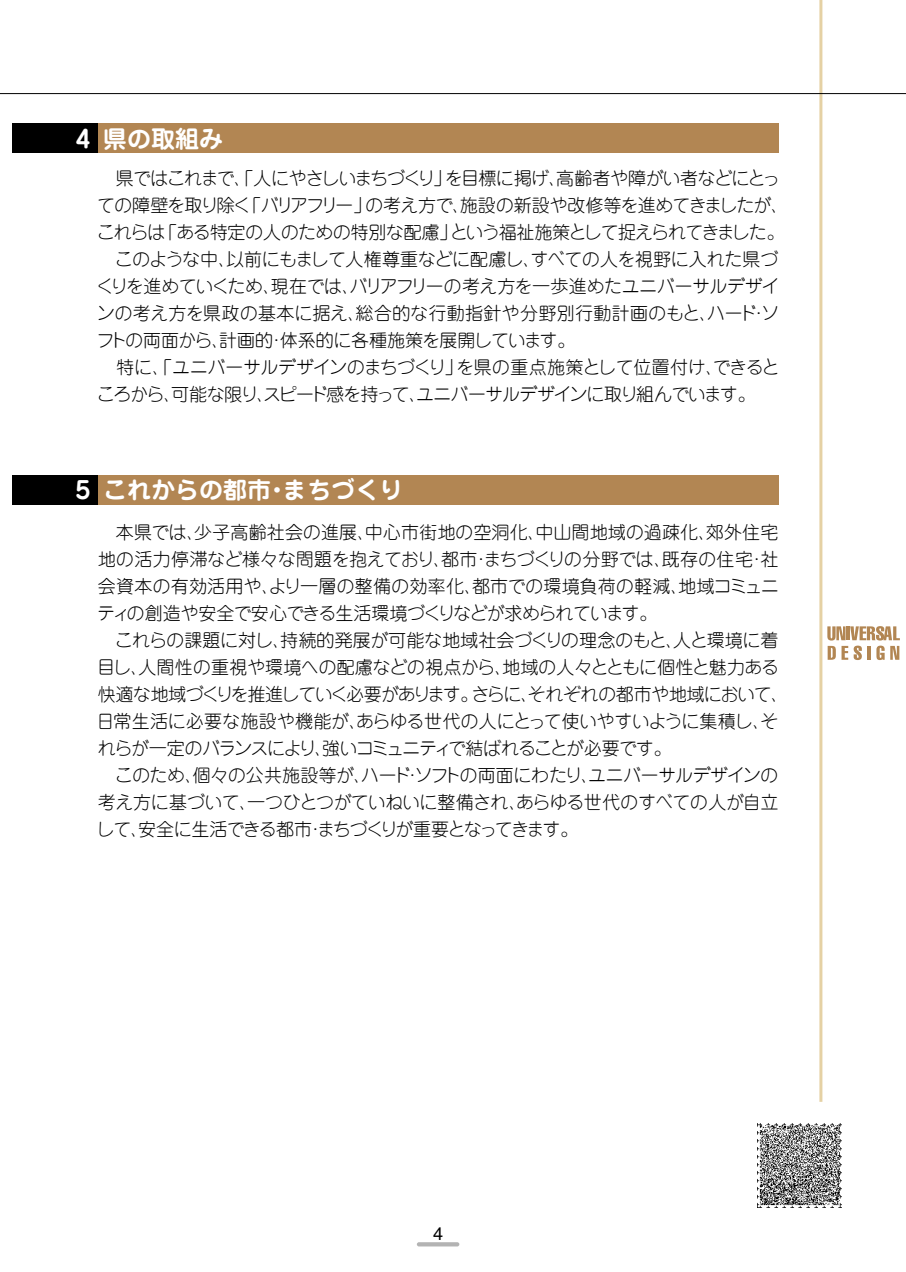
<style>
.page{position:relative;width:906px;height:1272px;background:#fff}
.page>*{position:absolute;margin:0;border:0;box-sizing:border-box;transform-origin:0 0}
.t1{font:700 24px "Jun 501 Pro";color:#fff}
.t2{font:300 18px/27px "Jun 101";letter-spacing:-.035em;color:#000;text-align:justify}
.t3{font:300 18px "Jun 101";letter-spacing:-.06em;color:#000}
.t4{font:300 18px "Jun 101";letter-spacing:.02em;color:#000}
.t5{font:18px "Helvetica";color:#000}
</style>
<div class="page">
<hr style="left:819px;top:0;width:3px;height:1101px;background:#e5d1a4">
<hr style="left:0;top:93px;width:906px;height:1px;background:#000">
<svg style="left:417px;top:1242px;width:42px;height:4px"></svg>
<div style="left:13px;top:123px;width:765px;height:30px;background:#b28653"></div>
<div style="left:13px;top:123px;width:85px;height:30px;background:#000"></div>
<div style="left:13px;top:474px;width:765px;height:30px;background:#b28653"></div>
<div style="left:13px;top:474px;width:85px;height:30px;background:#000"></div>
<svg style="left:827px;top:626px;width:73px;height:34px"></svg>
<img style="left:757px;top:1123px;width:84px;height:84px">
<h1 class="t1" style="left:76px;top:119px;width:149px">4 県の取組み</h1>
<p class="t2" style="left:116px;top:164px;width:666px">県ではこれまで、「人にやさしいまちづくり」を目標に掲げ、高齢者や障がい者などにとっ</p>
<p class="t2" style="left:97px;top:191px;width:690px">ての障壁を取り除く「バリアフリー」の考え方で、施設の新設や改修等を進めてきましたが、</p>
<p class="t2" style="left:97px;top:218px;width:689px">これらは「ある特定の人のための特別な配慮」という福祉施策として捉えられてきました。</p>
<p class="t2" style="left:115px;top:245px;width:665px">このような中、以前にもまして人権尊重などに配慮し、すべての人を視野に入れた県づ</p>
<p class="t2" style="left:97px;top:272px;width:684px">くりを進めていくため、現在では、バリアフリーの考え方を一歩進めたユニバーサルデザイ</p>
<p class="t4" style="left:97px;top:301px;width:683px">ンの考え方を県政の基本に据え、総合的な行動指針や分野別行動計画のもと、ハード・ソ</p>
<p class="t2" style="left:97px;top:326px;width:480px">フトの両面から、計画的・体系的に各種施策を展開しています。</p>
<p class="t2" style="left:116px;top:353px;width:665px">特に、「ユニバーサルデザインのまちづくり」を県の重点施策として位置付け、できると</p>
<p class="t3" style="left:97px;top:382px;width:660px">ころから、可能な限り、スピード感を持って、ユニバーサルデザインに取り組んでいます。</p>
<h1 class="t1" style="left:76px;top:471px;width:329px">5 これからの都市・まちづくり</h1>
<p class="t2" style="left:97px;top:518px;width:683px;text-indent:19px">本県では、少子高齢社会の進展、中心市街地の空洞化、中山間地域の過疎化、郊外住宅地の活力停滞など様々な問題を抱えており、都市・まちづくりの分野では、既存の住宅・社会資本の有効活用や、より一層の整備の効率化、都市での環境負荷の軽減、地域コミュニティの創造や安全で安心できる生活環境づくりなどが求められています。</p>
<p class="t2" style="left:96px;top:626px;width:691px;text-align:left;text-indent:19px">これらの課題に対し、持続的発展が可能な地域社会づくりの理念のもと、人と環境に着目し、人間性の重視や環境への配慮などの視点から、地域の人々とともに個性と魅力ある快適な地域づくりを推進していく必要があります。さらに、それぞれの都市や地域において、日常生活に必要な施設や機能が、あらゆる世代の人にとって使いやすいように集積し、それらが一定のバランスにより、強いコミュニティで結ばれることが必要です。</p>
<p class="t2" style="left:97px;top:761px;width:682px;text-indent:18px">このため、個々の公共施設等が、ハード・ソフトの両面にわたり、ユニバーサルデザインの考え方に基づいて、一つひとつがていねいに整備され、あらゆる世代のすべての人が自立して、安全に生活できる都市・まちづくりが重要となってきます。</p>
<p class="t5" style="left:433px;top:1222px;width:12px">4</p>
</div>
